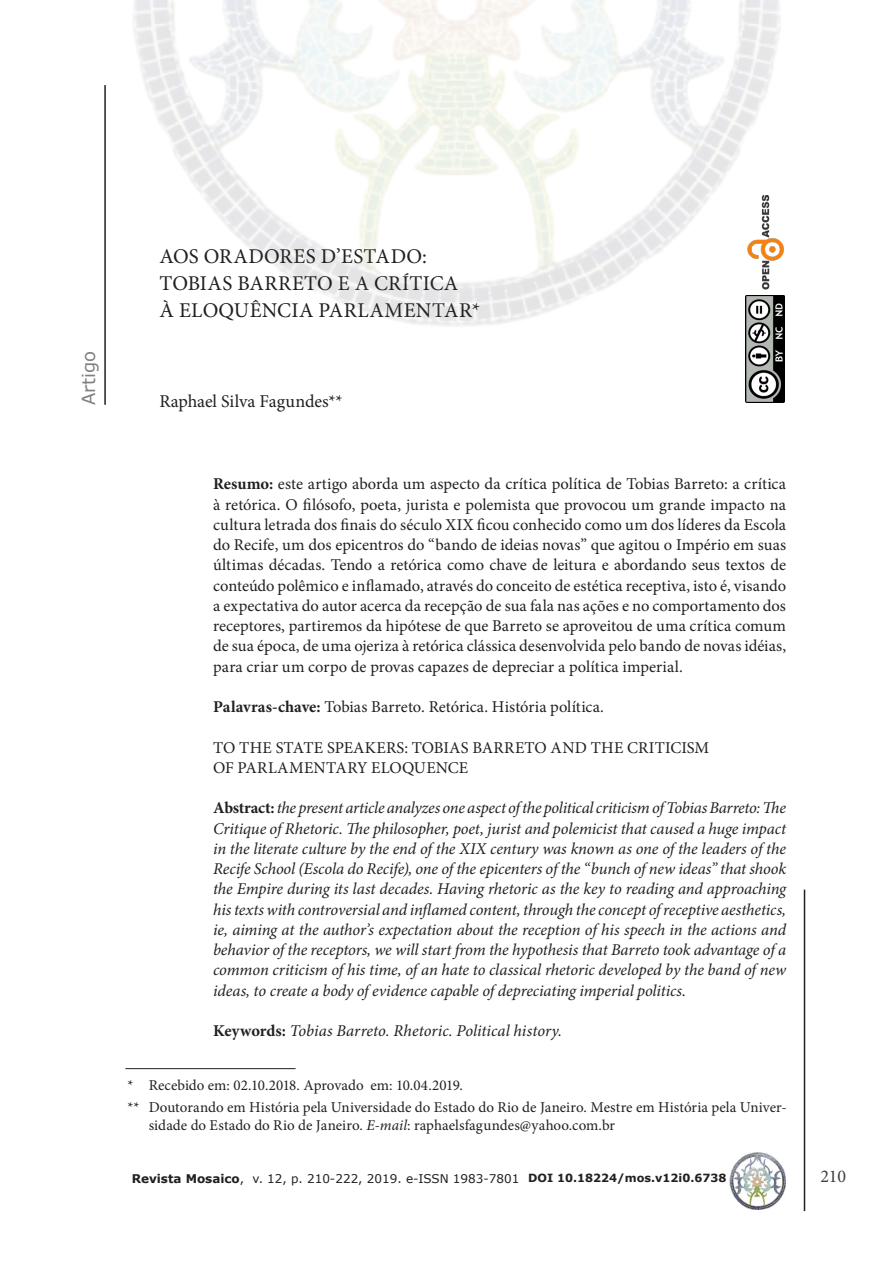
<style>
.page{position:relative;width:893px;height:1263px;background:#fff}
.page>*{position:absolute;margin:0;border:0;box-sizing:border-box;transform-origin:0 0}
.Corpo_do_texto{font:21px "Minion Pro";letter-spacing:.01em;color:#231f20}
.Corpo_do_texto-2{font:18px "Minion Pro";letter-spacing:-.005em;color:#231f20}
.t1{font:18px "Verdana";color:#808080}
.t2{font:18px "Minion Pro";color:#3e3e3f}
.resumo_e_abstract{font:16.5px/20.2px "Minion Pro";letter-spacing:.005em;color:#231f20;text-align:justify}
.resumo_e_abstract-2{font:italic 16.5px/20.2px "Minion Pro";letter-spacing:-.005em;color:#231f20;text-align:justify}
.Notas{font:15px/18px "Minion Pro";color:#231f20}
.t3{font:12px "Verdana";color:#231f20}
.t4{font:700 11.25px "Verdana";color:#231f20}
.s1{font-weight:700}
.s2{font-weight:700;font-style:normal}
.s3{font-style:normal}
.s4{font-style:italic}
</style>
<div class="page">
<img style="left:729px;top:1153px;width:57px;height:56px">
<hr style="left:804px;top:890px;width:1px;height:321px;background:#231f20">
<hr style="left:125px;top:1068px;width:171px;height:1px;background:#231f20">
<hr style="left:104px;top:85px;width:2px;height:320px;background:#231f20">
<img style="left:133px;top:0;width:647px;height:328px">
<img style="left:746px;top:295px;width:39px;height:107px">
<img style="left:747px;top:196px;width:36px;height:94px">
<p class="t1" style="left:76px;top:405px;width:56px;rotate:-90deg">Artigo</p>
<p class="Corpo_do_texto" style="left:160px;top:242px;width:269px">AOS ORADORES D’ESTADO:</p>
<p class="Corpo_do_texto" style="left:160px;top:269px;width:300px">TOBIAS BARRETO E A CRÍTICA</p>
<p class="Corpo_do_texto" style="left:160px;top:296px;width:322px">À ELOQUÊNCIA PARLAMENTAR*</p>
<p class="Corpo_do_texto-2" style="left:159px;top:389px;width:185px">Raphael Silva Fagundes**</p>
<p class="resumo_e_abstract" style="left:213px;top:474px;width:575px"><span class="s1">Resumo:</span> este artigo aborda um aspecto da crítica política de Tobias Barreto: a crítica à retórica. O filósofo, poeta, jurista e polemista que provocou um grande impacto na cultura letrada dos finais do século XIX ficou conhecido como um dos líderes da Escola do Recife, um dos epicentros do “bando de ideias novas” que agitou o Império em suas últimas décadas. Tendo a retórica como chave de leitura e abordando seus textos de conteúdo polêmico e inflamado, através do conceito de estética receptiva, isto é, visando a expectativa do autor acerca da recepção de sua fala nas ações e no comportamento dos receptores, partiremos da hipótese de que Barreto se aproveitou de uma crítica comum de sua época, de uma ojeriza à retórica clássica desenvolvida pelo bando de novas idéias, para criar um corpo de provas capazes de depreciar a política imperial.</p>
<p class="resumo_e_abstract" style="left:213px;top:697px;width:392px"><span class="s1">Palavras-chave:</span> Tobias Barreto. Retórica. História política.</p>
<p class="resumo_e_abstract" style="left:213px;top:737px;width:498px">TO THE STATE SPEAKERS: TOBIAS BARRETO AND THE CRITICISM</p>
<p class="resumo_e_abstract" style="left:213px;top:757px;width:257px">OF PARLAMENTARY ELOQUENCE</p>
<p class="resumo_e_abstract-2" style="left:213px;top:798px;width:575px"><span class="s2">Abstract:</span>the present article analyzes one aspect of the political criticism of Tobias Barreto: The Critique of Rhetoric. The philosopher, poet, jurist and polemicist that caused a huge impact in the literate culture by the end of the XIX century was known as one of the leaders of the Recife School (Escola do Recife), one of the epicenters of the “bunch of new ideas” that shook the Empire during its last decades. Having rhetoric as the key to reading and approaching his texts with controversial and inflamed content, through the concept of receptive aesthetics, ie, aiming at the author’s expectation about the reception of his speech in the actions and behavior of the receptors, we will start from the hypothesis that Barreto took advantage of a common criticism of his time, of an hate to classical rhetoric developed by the band of new ideas, to create a body of evidence capable of depreciating imperial politics<span class="s3">.</span></p>
<p class="resumo_e_abstract-2" style="left:213px;top:1021px;width:350px"><span class="s2">Keywords:</span> Tobias Barreto. Rhetoric. Political history.</p>
<p class="Notas" style="left:128px;top:1076px;width:337px">* Recebido em: 02.10.2018. Aprovado em: 10.04.2019.</p>
<p class="Notas" style="left:149px;top:1098px;width:639px;text-indent:-21px">** Doutorando em História pela Universidade do Estado do Rio de Janeiro. Mestre em História pela Univer&shy;sidade do Estado do Rio de Janeiro. <span class="s4">E-mail</span>: raphaelsfagundes@yahoo.com.br</p>
<p class="t3" style="left:132px;top:1171px;width:389px"><span class="s1">Revista Mosaico</span>, v. 12, p. 210-222, 2019. e-ISSN 1983-7801</p>
<p class="t2" style="left:820px;top:1164px;width:27px">210</p>
<p class="t4" style="left:528px;top:1170px;width:200px">DOI 10.18224/mos.v12i0.6738</p>
</div>
